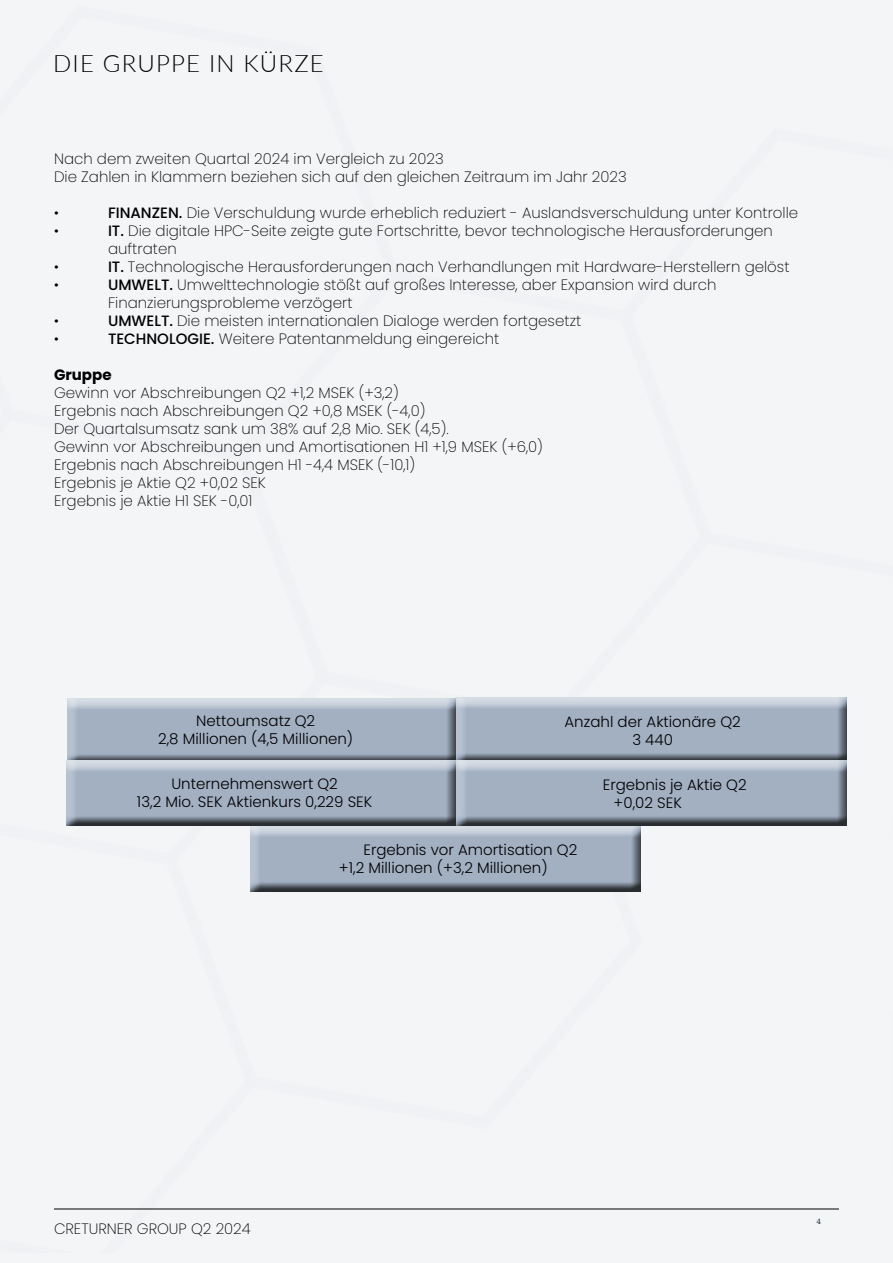
<style>
.page{position:relative;width:893px;height:1263px;background:#fff}
.page>*{position:absolute;margin:0;border:0;box-sizing:border-box;transform-origin:0 0}
.t1{font:300 24px "Lato";letter-spacing:.05em;color:#000}
.t2{font:200 15px/18px "Poppins";color:#000}
.t3{font:300 15px/18px "Poppins";color:#000;text-align:center}
.t4{font:700 15px "Poppins";color:#000}
.t5{font:15px "Minion Pro";color:#3d4a55}
.s1{font-weight:500}
</style>
<div class="page">
<div style="left:56px;top:687px;width:409px;height:78px;background:#f4f5f7"></div>
<div style="left:61px;top:691px;width:406px;height:74px;background:#000;opacity:.75"></div>
<div style="left:445px;top:686px;width:411px;height:78px;background:#fff;opacity:.75"></div>
<div style="left:450px;top:690px;width:408px;height:74px;background:#000;opacity:.75"></div>
<div style="left:56px;top:749px;width:409px;height:78px;background:#fff;opacity:.75"></div>
<div style="left:61px;top:753px;width:406px;height:74px;background:#000;opacity:.75"></div>
<hr style="left:54px;top:1208px;width:785px;height:1px;background:#000">
<img style="left:892px;top:266px;width:1px;height:986px">
<div style="left:445px;top:749px;width:411px;height:78px;background:#fff;opacity:.75"></div>
<div style="left:450px;top:753px;width:408px;height:74px;background:#000;opacity:.75"></div>
<div style="left:239px;top:815px;width:411px;height:78px;background:#fff;opacity:.75"></div>
<div style="left:244px;top:818px;width:408px;height:75px;background:#000;opacity:.75"></div>
<h1 class="t1" style="left:53px;top:47px;width:272px">DIE GRUPPE IN KÜRZE</h1>
<p class="t2" style="left:54px;top:149px;width:574px">Nach dem zweiten Quartal 2024 im Vergleich zu 2023<br>Die Zahlen in Klammern beziehen sich auf den gleichen Zeitraum im Jahr 2023</p>
<p class="t2" style="left:54px;top:203px;width:6px">•</p>
<p class="t2" style="left:108px;top:203px;width:692px"><span class="s1">FINANZEN.</span> Die Verschuldung wurde erheblich reduziert - Auslandsverschuldung unter Kontrolle</p>
<p class="t2" style="left:54px;top:221px;width:6px">•</p>
<p class="t2" style="left:108px;top:221px;width:666px"><span class="s1">IT.</span> Die digitale HPC-Seite zeigte gute Fortschritte, bevor technologische Herausforderungen auftraten</p>
<p class="t2" style="left:54px;top:257px;width:6px">•</p>
<p class="t2" style="left:108px;top:257px;width:683px"><span class="s1">IT.</span> Technologische Herausforderungen nach Verhandlungen mit Hardware-Herstellern gelöst</p>
<p class="t2" style="left:54px;top:275px;width:6px">•</p>
<p class="t2" style="left:108px;top:275px;width:610px"><span class="s1">UMWELT.</span> Umwelttechnologie stößt auf großes Interesse, aber Expansion wird durch<br>Finanzierungsprobleme verzögert</p>
<p class="t2" style="left:54px;top:311px;width:6px">•</p>
<p class="t2" style="left:108px;top:311px;width:475px"><span class="s1">UMWELT.</span> Die meisten internationalen Dialoge werden fortgesetzt</p>
<p class="t2" style="left:54px;top:329px;width:6px">•</p>
<p class="t2" style="left:108px;top:329px;width:393px"><span class="s1">TECHNOLOGIE.</span> Weitere Patentanmeldung eingereicht</p>
<p class="t4" style="left:54px;top:366px;width:59px">Gruppe</p>
<p class="t2" style="left:54px;top:383px;width:490px">Gewinn vor Abschreibungen Q2 +1,2 MSEK (+3,2)<br>Ergebnis nach Abschreibungen Q2 +0,8 MSEK (-4,0)<br>Der Quartalsumsatz sank um 38% auf 2,8 Mio. SEK (4,5).<br>Gewinn vor Abschreibungen und Amortisationen H1 +1,9 MSEK (+6,0)<br>Ergebnis nach Abschreibungen H1 -4,4 MSEK (-10,1)<br>Ergebnis je Aktie Q2 +0,02 SEK<br>Ergebnis je Aktie H1 SEK -0,01</p>
<p class="t3" style="left:158px;top:711px;width:197px">Nettoumsatz Q2<br>2,8 Millionen (4,5 Millionen)</p>
<p class="t3" style="left:564px;top:712px;width:178px">Anzahl der Aktionäre Q2<br>3 440</p>
<p class="t3" style="left:137px;top:775px;width:237px">Unternehmenswert Q2<br>13,2 Mio. SEK Aktienkurs 0,229 SEK</p>
<p class="t3" style="left:614px;top:775px;width:135px;text-align:left;text-indent:-11px">Ergebnis je Aktie Q2 +0,02 SEK</p>
<p class="t3" style="left:339px;top:841px;width:240px;text-align:left;text-indent:24px">Ergebnis vor Amortisation Q2 +1,2 Millionen (+3,2 Millionen)</p>
<p class="t2" style="left:54px;top:1219px;width:198px">CRETURNER GROUP Q2 2024</p>
<p class="t5" style="left:816px;top:1209px;width:7px">4</p>
</div>
